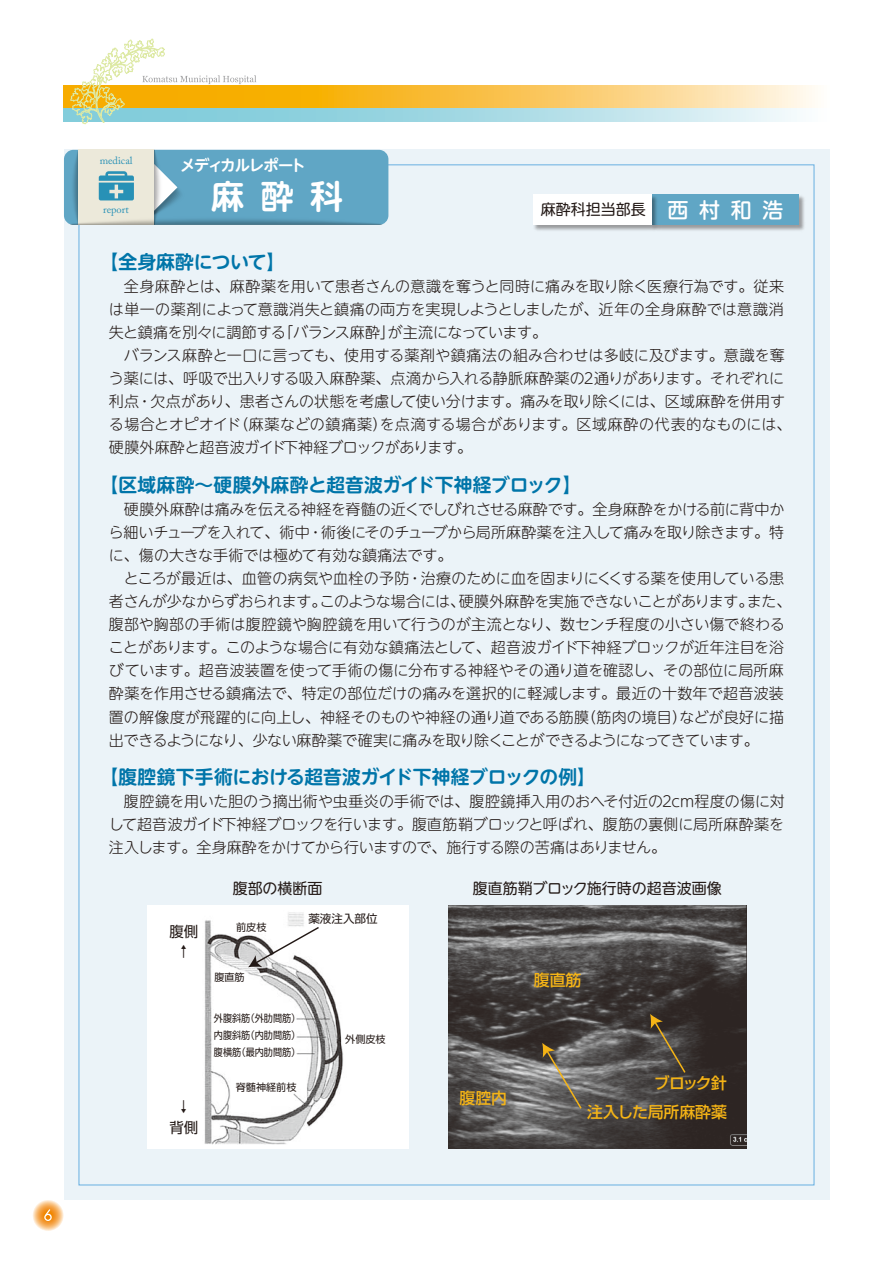
<style>
.page{position:relative;width:893px;height:1263px;background:#fff}
.page>*{position:absolute;margin:0;border:0;box-sizing:border-box;transform-origin:0 0}
.t1{font:700 33px "UD Shin M Go Pro De";color:#fff}
.t2{font:500 21px "UD Shin M Go Pro";color:#fff}
.t3{font:700 18.75px "UD Shin M Go Pro De";letter-spacing:-.01em;color:#0075a9}
.t4{font:500 15.9px/29.1px "Shin Go Pro";letter-spacing:-.03em;color:#f5b416;text-align:right}
.t5{font:500 15.9px "Shin Go Pro";color:#f5b416}
.t6{font:700 15.3px "UD Shin M Go Pro De";letter-spacing:-.08em;color:#fff}
.t7{font:300 15px/23.1px "UD Shin M Go Pro";letter-spacing:-.005em;color:#231916}
.t8{font:15px "UD Shin M Go Pro";color:#231916}
.t9{font:14.4px/20.2px "Shin Go Pro";color:#231916;text-align:center}
.t10{font:11.55px "Shin Go Pro";color:#231916}
.t11{font:10.5px "Adobe Caslon Pro";color:#2891b6}
.t12{font:10.05px/17.4px "Shin Go Pro";color:#231916;text-align:justify;scale:.9 1}
.t13{font:10.05px "Shin Go Pro";color:#231916}
</style>
<div class="page">
<svg style="left:64px;top:108px;width:733px;height:13px;background:#b2dfe8"></svg>
<svg style="left:64px;top:85px;width:751px;height:23px;background:#faca62"></svg>
<svg style="left:70px;top:38px;width:186px;height:86px"></svg>
<svg style="left:32px;top:1199px;width:32px;height:32px"></svg>
<svg style="left:44px;top:1209px;width:8px;height:12px"></svg>
<div style="left:64px;top:150px;width:765px;height:1050px;background:#ebf3f8"></div>
<img style="left:660px;top:194px;width:144px;height:37px">
<div style="left:652px;top:195px;width:147px;height:30px;background:#60a6c5"></div>
<svg style="left:64px;top:150px;width:324px;height:75px;background:#7ab0c5"></svg>
<img style="left:533px;top:194px;width:127px;height:37px">
<div style="left:534px;top:195px;width:118px;height:30px;background:#fff"></div>
<img style="left:448px;top:906px;width:298px;height:243px">
<svg style="left:650px;top:1014px;width:37px;height:60px;background:#524a3e"></svg>
<svg style="left:542px;top:1043px;width:41px;height:67px;background:#7d796f"></svg>
<div style="left:147px;top:906px;width:262px;height:243px;background:#fff"></div>
<img style="left:204px;top:912px;width:139px;height:232px">
<svg style="left:248px;top:925px;width:72px;height:42px"></svg>
<p class="t11" style="left:100px;top:154px;width:34px">medical</p>
<p class="t6" style="left:180px;top:152px;width:127px">メディカルレポート</p>
<h1 class="t1" style="left:211px;top:169px;width:133px">麻酔科</h1>
<p class="t11" style="left:103px;top:203px;width:27px">report</p>
<h2 class="t2" style="left:667px;top:193px;width:117px">西村和浩</h2>
<p class="t3" style="left:100px;top:246px;width:187px">【全身麻酔について】</p>
<p class="t7" style="left:109px;top:274px;width:684px">　全身麻酔とは、麻酔薬を用いて患者さんの意識を奪うと同時に痛みを取り除く医療行為です。従来は単一の薬剤によって意識消失と鎮痛の両方を実現しようとしましたが、近年の全身麻酔では意識消失と鎮痛を別々に調節する「バランス麻酔」が主流になっています。<br>　バランス麻酔と一口に言っても、使用する薬剤や鎮痛法の組み合わせは多岐に及びます。意識を奪う薬には、呼吸で出入りする吸入麻酔薬、点滴から入れる静脈麻酔薬の2通りがあります。それぞれに利点・欠点があり、患者さんの状態を考慮して使い分けます。痛みを取り除くには、区域麻酔を併用する場合とオピオイド（麻薬などの鎮痛薬）を点滴する場合があります。区域麻酔の代表的なものには、硬膜外麻酔と超音波ガイド下神経ブロックがあります。</p>
<p class="t3" style="left:100px;top:469px;width:483px">【区域麻酔～硬膜外麻酔と超音波ガイド下神経ブロック】</p>
<p class="t7" style="left:109px;top:497px;width:684px">　硬膜外麻酔は痛みを伝える神経を脊髄の近くでしびれさせる麻酔です。全身麻酔をかける前に背中から細いチューブを入れて、術中・術後にそのチューブから局所麻酔薬を注入して痛みを取り除きます。特に、傷の大きな手術では極めて有効な鎮痛法です。<br>　ところが最近は、血管の病気や血栓の予防・治療のために血を固まりにくくする薬を使用している患者さんが少なからずおられます。このような場合には、硬膜外麻酔を実施できないことがあります。また、腹部や胸部の手術は腹腔鏡や胸腔鏡を用いて行うのが主流となり、数センチ程度の小さい傷で終わることがあります。このような場合に有効な鎮痛法として、超音波ガイド下神経ブロックが近年注目を浴びています。超音波装置を使って手術の傷に分布する神経やその通り道を確認し、その部位に局所麻酔薬を作用させる鎮痛法で、特定の部位だけの痛みを選択的に軽減します。最近の十数年で超音波装置の解像度が飛躍的に向上し、神経そのものや神経の通り道である筋膜（筋肉の境目）などが良好に描出できるようになり、少ない麻酔薬で確実に痛みを取り除くことができるようになってきています。</p>
<p class="t3" style="left:100px;top:761px;width:498px">【腹腔鏡下手術における超音波ガイド下神経ブロックの例】</p>
<p class="t7" style="left:109px;top:789px;width:677px;text-align:justify">　腹腔鏡を用いた胆のう摘出術や虫垂炎の手術では、腹腔鏡挿入用のおへそ付近の2cm程度の傷に対して超音波ガイド下神経ブロックを行います。腹直筋鞘ブロックと呼ばれ、腹筋の裏側に局所麻酔薬を注入します。全身麻酔をかけてから行いますので、施行する際の苦痛はありません。</p>
<p class="t8" style="left:541px;top:197px;width:106px">麻酔科担当部長</p>
<p class="t9" style="left:169px;top:919px;width:30px">腹側↑</p>
<p class="t9" style="left:169px;top:1095px;width:30px">↓背側</p>
<p class="t8" style="left:233px;top:876px;width:91px">腹部の横断面</p>
<p class="t8" style="left:473px;top:876px;width:250px">腹直筋鞘ブロック施行時の超音波画像</p>
<p class="t13" style="left:236px;top:919px;width:32px">前皮枝</p>
<p class="t13" style="left:214px;top:969px;width:32px">腹直筋</p>
<p class="t12" style="left:214px;top:1008px;width:98px">外腹斜筋（外肋間筋）内腹斜筋（内肋間筋）腹横筋（最内肋間筋）</p>
<p class="t13" style="left:236px;top:1079px;width:62px">脊髄神経前枝</p>
<p class="t10" style="left:308px;top:909px;width:71px">薬液注入部位</p>
<p class="t13" style="left:345px;top:1031px;width:42px">外側皮枝</p>
<p class="t5" style="left:534px;top:967px;width:49px">腹直筋</p>
<p class="t5" style="left:459px;top:1085px;width:49px">腹腔内</p>
<p class="t4" style="left:587px;top:1066px;width:141px">ブロック針<br>注入した局所麻酔薬</p>
</div>
